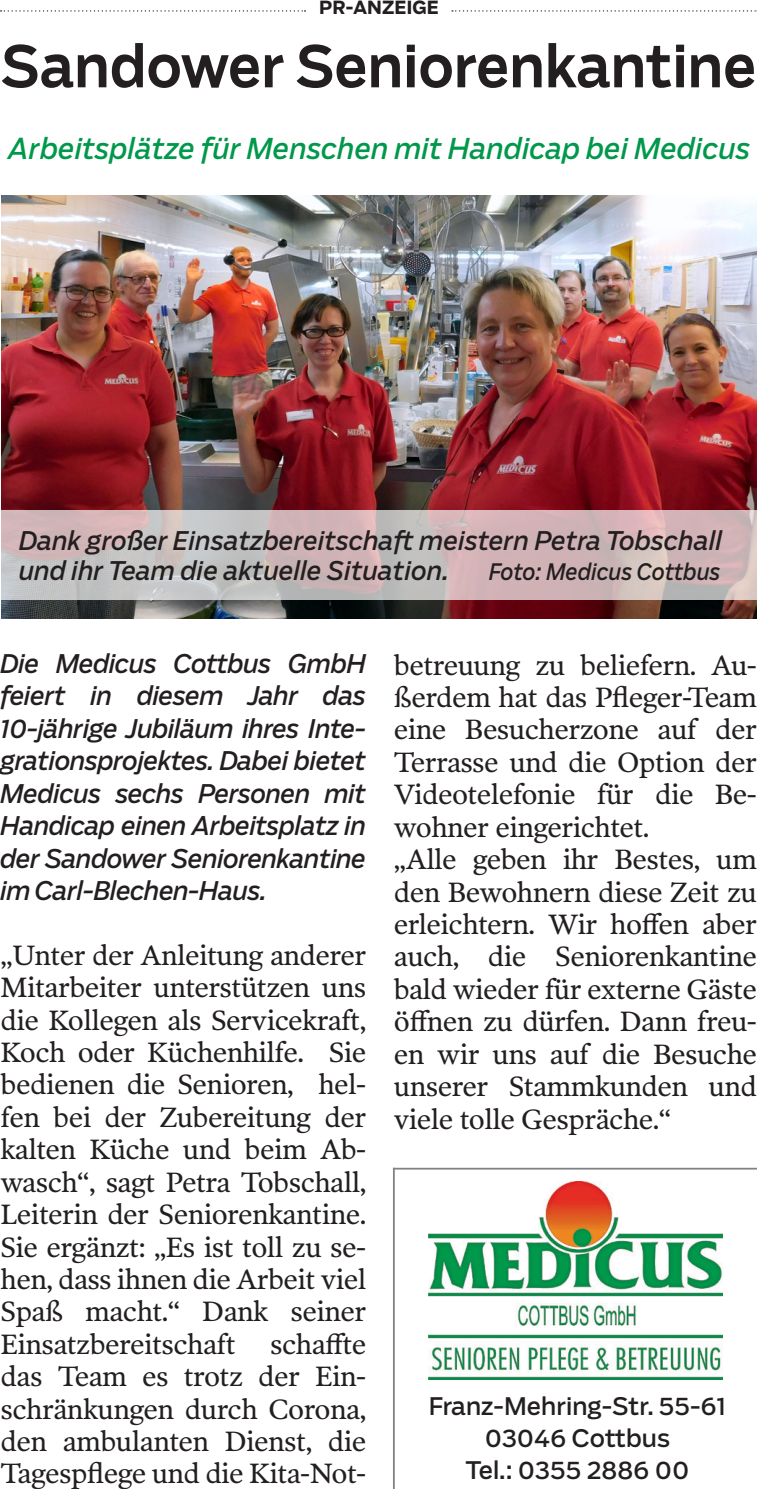
<style>
.page{position:relative;width:757px;height:1489px;background:#fff}
.page>*{position:absolute;margin:0;border:0;box-sizing:border-box;transform-origin:0 0}
.t1{font:500 57px "Salvo Sans";color:#231f20;scale:.96 1}
.H0_H1_H2_VZ{font:italic 28.5px "Salvo Sans";color:#00984b}
.t2{font:28.2px/32.4px "Poynter OS Text Two";letter-spacing:-.02em;color:#231f20;text-align:justify}
.t3{font:italic 25.5px/32.4px "Salvo Sans";letter-spacing:-.005em;color:#231f20;text-align:justify}
.t4{font:24px "Salvo Sans";color:#231f20}
.t5{font:italic 22.5px "Salvo Sans";color:#231f20;scale:.94 1}
.t6{font:700 18px "Salvo Sans";color:#231f20}
</style>
<div class="page">
<img style="left:1px;top:195px;width:756px;height:423px">
<svg style="left:1px;top:10px;width:304px;height:2px"></svg>
<svg style="left:452px;top:10px;width:305px;height:2px"></svg>
<img style="left:428px;top:1181px;width:294px;height:198px">
<hr style="left:393px;top:1167px;width:2px;height:321px;background:#808285">
<hr style="left:393px;top:1167px;width:364px;height:2px;background:#808285">
<svg style="left:1px;top:510px;width:756px;height:90px;background:#cbbabb"></svg>
<p class="t6" style="left:319px;top:-5px;width:121px">PR-ANZEIGE</p>
<p class="t1" style="left:1px;top:26px;width:788px">Sandower Seniorenkantine</p>
<p class="H0_H1_H2_VZ" style="left:9px;top:129px;width:744px">Arbeitsplätze für Menschen mit Handicap bei Medicus</p>
<p class="t3" style="left:19px;top:525px;width:705px;line-height:30px">Dank großer Einsatzbereitschaft meistern Petra Tobschall und ihr Team die aktuelle Situation.</p>
<p class="t5" style="left:489px;top:556px;width:248px">Foto: Medicus Cottbus</p>
<p class="t3" style="left:1px;top:647px;width:367px">Die Medicus Cottbus GmbH feiert in diesem Jahr das 10-jährige Jubiläum ihres Inte&shy;grationsprojektes. Dabei bietet Medicus sechs Personen mit Handicap einen Arbeitsplatz in der Sandower Seniorenkantine im Carl-Blechen-Haus.</p>
<p class="t2" style="left:1px;top:938px;width:367px">„Unter der Anleitung anderer Mitarbeiter unterstützen uns die Kollegen als Servicekraft, Koch oder Küchenhilfe. Sie bedienen die Senioren, hel&shy;fen bei der Zubereitung der kalten Küche und beim Ab&shy;wasch“, sagt Petra Tobschall, Leiterin der Seniorenkantine.<br>Sie ergänzt: „Es ist toll zu se&shy;hen, dass ihnen die Arbeit viel Spaß macht.“ Dank seiner Einsatzbereitschaft schaffte das Team es trotz der Ein&shy;schränkungen durch Corona, den ambulanten Dienst, die Tagespflege und die Kita-Not-</p>
<p class="t2" style="left:394px;top:648px;width:365px">betreuung zu beliefern. Au&shy;ßerdem hat das Pfleger-Team eine Besucherzone auf der Terrasse und die Option der Videotelefonie für die Be&shy;wohner eingerichtet.</p>
<p class="t2" style="left:394px;top:842px;width:365px">„Alle geben ihr Bestes, um den Bewohnern diese Zeit zu erleichtern. Wir hoffen aber auch, die Seniorenkantine bald wieder für externe Gäste öffnen zu dürfen. Dann freu&shy;en wir uns auf die Besuche unserer Stammkunden und viele tolle Gespräche.“</p>
<p class="t4" style="left:429px;top:1388px;width:298px">Franz-Mehring-Str. 55-61</p>
<p class="t4" style="left:485px;top:1421px;width:187px">03046 Cottbus</p>
<p class="t4" style="left:465px;top:1453px;width:225px">Tel.: 0355 2886 00</p>
</div>
